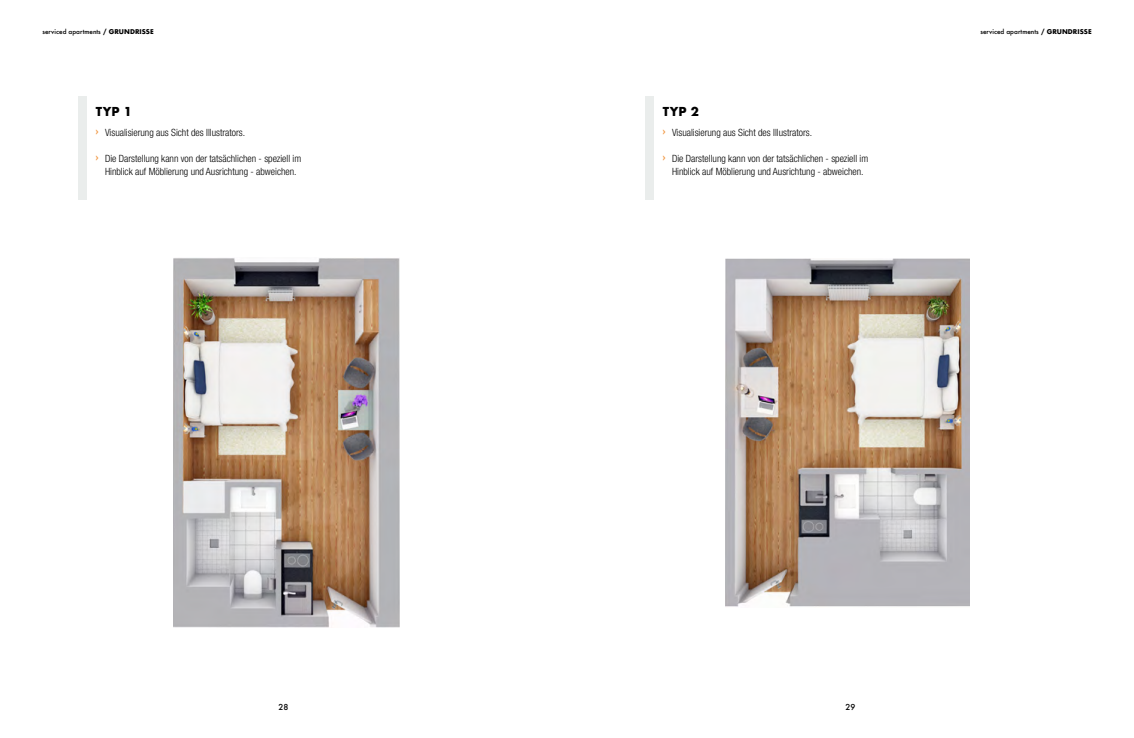
<style>
.page{position:relative;width:1134px;height:738px;background:#fff}
.page>*{position:absolute;margin:0;border:0;box-sizing:border-box;transform-origin:0 0}
.t1{font:700 12px "Futura";letter-spacing:.025em;color:#000}
.t2{font:300 condensed 10px/13px "Helvetica Neue LT Std";color:#000}
.t3{font:700 10px "Oswald";color:#f19946}
.t4{font:500 8px "Futura";color:#000}
.t5{font:500 6.4px "Futura";color:#000}
.s1{font-weight:700}
</style>
<div class="page">
<div style="left:79px;top:96px;width:8px;height:103px;background:#eaedec"></div>
<img style="left:173px;top:258px;width:227px;height:369px">
<div style="left:645px;top:96px;width:9px;height:103px;background:#eaedec"></div>
<img style="left:726px;top:258px;width:243px;height:349px">
<p class="t5" style="left:43px;top:27px;width:113px">serviced apartments <span class="s1">/ GRUNDRISSE</span></p>
<p class="t1" style="left:96px;top:102px;width:38px">TYP 1</p>
<p class="t3" style="left:96px;top:126px;width:4px">›</p>
<p class="t3" style="left:96px;top:152px;width:4px">›</p>
<p class="t2" style="left:105px;top:126px;width:142px">Visualisierung aus Sicht des Illustrators.</p>
<p class="t2" style="left:105px;top:152px;width:198px">Die Darstellung kann von der tatsächlichen - speziell im<br>Hinblick auf Möblierung und Ausrichtung - abweichen.</p>
<p class="t1" style="left:663px;top:102px;width:38px">TYP 2</p>
<p class="t3" style="left:663px;top:126px;width:4px">›</p>
<p class="t3" style="left:663px;top:152px;width:4px">›</p>
<p class="t2" style="left:672px;top:126px;width:142px">Visualisierung aus Sicht des Illustrators.</p>
<p class="t2" style="left:672px;top:152px;width:198px">Die Darstellung kann von der tatsächlichen - speziell im<br>Hinblick auf Möblierung und Ausrichtung - abweichen.</p>
<p class="t5" style="left:980px;top:27px;width:113px">serviced apartments <span class="s1">/ GRUNDRISSE</span></p>
<p class="t4" style="left:279px;top:700px;width:11px">28</p>
<p class="t4" style="left:845px;top:700px;width:11px">29</p>
</div>
